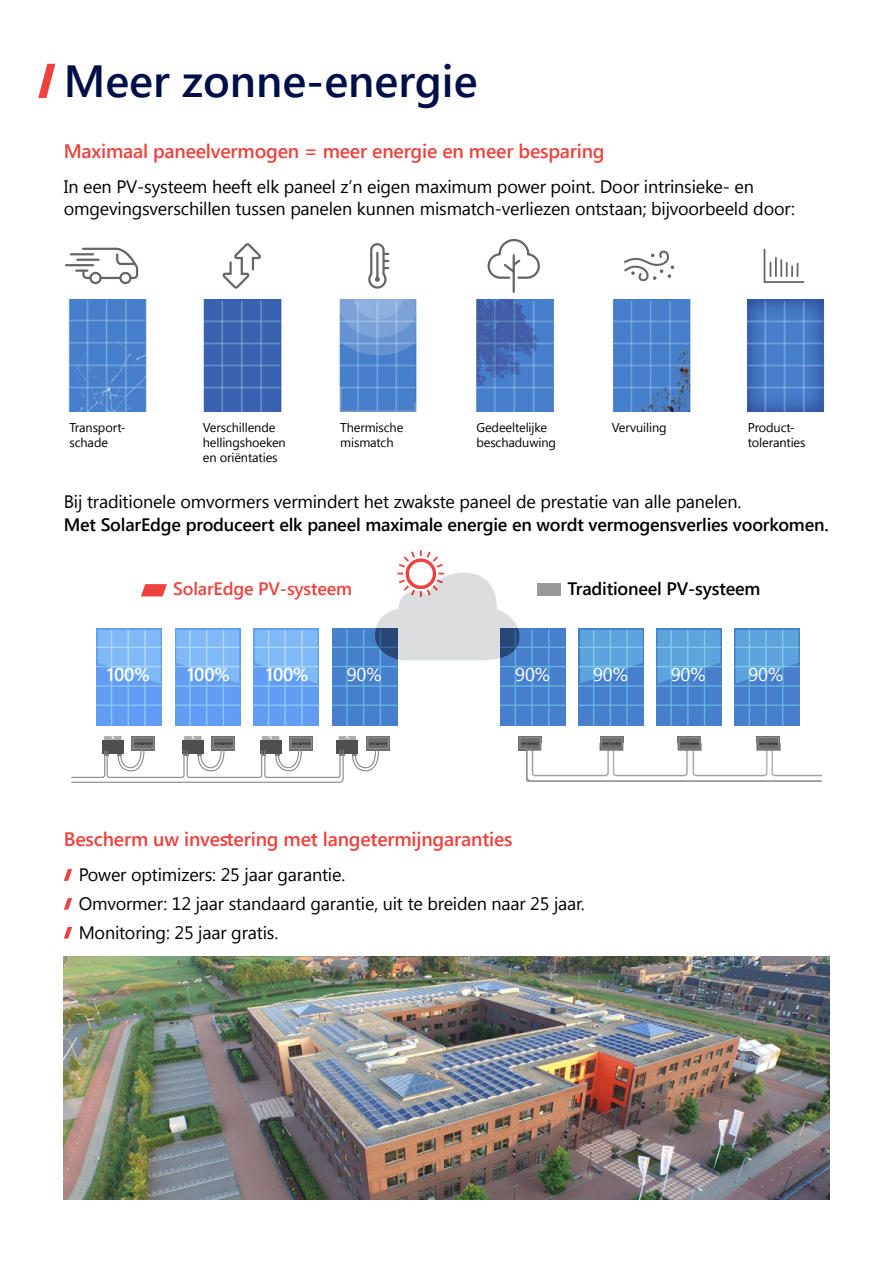
<style>
.page{position:relative;width:893px;height:1263px;background:#fff}
.page>*{position:absolute;margin:0;border:0;box-sizing:border-box;transform-origin:0 0}
.t1{font:600 45px "Segoe UI";color:#000f47}
.t2{font:600 19.5px "Segoe UI";letter-spacing:-.01em;color:#ef413d}
.t3{font:18.45px "Segoe UI";letter-spacing:-.01em;color:#fff}
.t4{font:600 18.45px "Segoe UI";letter-spacing:-.01em;color:#fff}
.t5{font:18px/29px "Segoe UI";letter-spacing:-.01em;color:#000}
.t6{font:600 18px "Segoe UI";letter-spacing:-.01em;color:#000}
.t7{font:600 18px "Segoe UI";letter-spacing:-.01em;color:#ef413d}
.t8{font:12.75px/15.3px "Segoe UI";letter-spacing:-.01em;color:#000}
</style>
<div class="page">
<svg style="left:38px;top:64px;width:17px;height:34px"></svg>
<svg style="left:64px;top:869px;width:8px;height:12px"></svg>
<svg style="left:64px;top:898px;width:8px;height:12px"></svg>
<svg style="left:64px;top:927px;width:8px;height:11px"></svg>
<img style="left:64px;top:957px;width:765px;height:242px">
<svg style="left:65px;top:247px;width:74px;height:38px"></svg>
<svg style="left:368px;top:243px;width:20px;height:46px"></svg>
<svg style="left:623px;top:250px;width:51px;height:32px"></svg>
<svg style="left:487px;top:239px;width:53px;height:54px"></svg>
<svg style="left:763px;top:248px;width:42px;height:35px"></svg>
<img style="left:68px;top:300px;width:78px;height:111px">
<img style="left:203px;top:300px;width:78px;height:111px">
<img style="left:339px;top:300px;width:78px;height:111px">
<img style="left:476px;top:300px;width:78px;height:111px">
<img style="left:612px;top:300px;width:78px;height:111px">
<img style="left:746px;top:300px;width:79px;height:111px">
<svg style="left:222px;top:243px;width:39px;height:46px"></svg>
<div style="left:366px;top:736px;width:24px;height:14px;background:#6e6e6e"></div>
<div style="left:367px;top:737px;width:22px;height:12px;border:1px solid #8f8f8f"></div>
<svg style="left:71px;top:736px;width:316px;height:47px"></svg>
<svg style="left:518px;top:736px;width:24px;height:14px"></svg>
<div style="left:520px;top:737px;width:21px;height:12px;border:1px solid #8f8f8f"></div>
<div style="left:600px;top:736px;width:24px;height:14px;background:#6e6e6e"></div>
<div style="left:601px;top:737px;width:22px;height:12px;border:1px solid #8f8f8f"></div>
<div style="left:677px;top:736px;width:24px;height:14px;background:#6e6e6e"></div>
<div style="left:679px;top:737px;width:21px;height:12px;border:1px solid #8f8f8f"></div>
<div style="left:756px;top:736px;width:24px;height:14px;background:#6e6e6e"></div>
<div style="left:757px;top:737px;width:22px;height:12px;border:1px solid #8f8f8f"></div>
<svg style="left:521px;top:742px;width:301px;height:40px"></svg>
<div style="left:332px;top:628px;width:65px;height:98px;background:#477fcc"></div>
<hr style="left:346px;top:630px;width:2px;height:96px;background:#fff">
<hr style="left:331px;top:647px;width:66px;height:1px;background:#fff">
<hr style="left:331px;top:666px;width:66px;height:1px;background:#fff">
<hr style="left:331px;top:685px;width:66px;height:2px;background:#fff">
<hr style="left:331px;top:704px;width:66px;height:2px;background:#fff">
<hr style="left:363px;top:630px;width:1px;height:96px;background:#fff">
<hr style="left:380px;top:630px;width:1px;height:96px;background:#fff">
<div style="left:500px;top:628px;width:66px;height:98px;background:#477fcc"></div>
<hr style="left:515px;top:630px;width:1px;height:96px;background:#fff">
<hr style="left:499px;top:647px;width:67px;height:1px;background:#fff">
<hr style="left:499px;top:666px;width:67px;height:1px;background:#fff">
<hr style="left:499px;top:685px;width:67px;height:2px;background:#fff">
<hr style="left:499px;top:704px;width:67px;height:2px;background:#fff">
<hr style="left:531px;top:630px;width:2px;height:96px;background:#fff">
<hr style="left:548px;top:630px;width:1px;height:96px;background:#fff">
<div style="left:96px;top:628px;width:66px;height:98px;background:#629df3"></div>
<hr style="left:111px;top:630px;width:1px;height:96px;background:#fff">
<hr style="left:96px;top:647px;width:66px;height:1px;background:#fff">
<hr style="left:96px;top:666px;width:66px;height:1px;background:#fff">
<hr style="left:96px;top:685px;width:66px;height:2px;background:#fff">
<hr style="left:96px;top:704px;width:66px;height:2px;background:#fff">
<hr style="left:128px;top:630px;width:1px;height:96px;background:#fff">
<hr style="left:144px;top:630px;width:2px;height:96px;background:#fff">
<svg style="left:98px;top:630px;width:63px;height:53px"></svg>
<div style="left:175px;top:628px;width:65px;height:98px;background:#629df3"></div>
<hr style="left:189px;top:630px;width:2px;height:96px;background:#fff">
<hr style="left:174px;top:647px;width:66px;height:1px;background:#fff">
<hr style="left:174px;top:666px;width:66px;height:1px;background:#fff">
<hr style="left:174px;top:685px;width:66px;height:2px;background:#fff">
<hr style="left:174px;top:704px;width:66px;height:2px;background:#fff">
<hr style="left:206px;top:630px;width:1px;height:96px;background:#fff">
<hr style="left:223px;top:630px;width:1px;height:96px;background:#fff">
<svg style="left:176px;top:630px;width:63px;height:53px"></svg>
<div style="left:253px;top:628px;width:66px;height:98px;background:#629df3"></div>
<hr style="left:268px;top:630px;width:1px;height:96px;background:#fff">
<hr style="left:253px;top:647px;width:66px;height:1px;background:#fff">
<hr style="left:253px;top:666px;width:66px;height:1px;background:#fff">
<hr style="left:253px;top:685px;width:66px;height:2px;background:#fff">
<hr style="left:253px;top:704px;width:66px;height:2px;background:#fff">
<hr style="left:284px;top:630px;width:2px;height:96px;background:#fff">
<hr style="left:301px;top:630px;width:2px;height:96px;background:#fff">
<svg style="left:255px;top:630px;width:63px;height:53px"></svg>
<svg style="left:375px;top:550px;width:147px;height:110px"></svg>
<div style="left:578px;top:628px;width:66px;height:98px;background:#477fcc"></div>
<hr style="left:593px;top:630px;width:1px;height:96px;background:#fff">
<hr style="left:578px;top:647px;width:66px;height:1px;background:#fff">
<hr style="left:578px;top:666px;width:66px;height:1px;background:#fff">
<hr style="left:578px;top:685px;width:66px;height:2px;background:#fff">
<hr style="left:578px;top:704px;width:66px;height:2px;background:#fff">
<hr style="left:610px;top:630px;width:1px;height:96px;background:#fff">
<hr style="left:626px;top:630px;width:2px;height:96px;background:#fff">
<svg style="left:580px;top:630px;width:63px;height:53px"></svg>
<div style="left:656px;top:628px;width:65px;height:98px;background:#477fcc"></div>
<hr style="left:670px;top:630px;width:2px;height:96px;background:#fff">
<hr style="left:655px;top:647px;width:66px;height:1px;background:#fff">
<hr style="left:655px;top:666px;width:66px;height:1px;background:#fff">
<hr style="left:655px;top:685px;width:66px;height:2px;background:#fff">
<hr style="left:655px;top:704px;width:66px;height:2px;background:#fff">
<hr style="left:687px;top:630px;width:1px;height:96px;background:#fff">
<hr style="left:704px;top:630px;width:1px;height:96px;background:#fff">
<svg style="left:657px;top:630px;width:63px;height:53px"></svg>
<div style="left:734px;top:628px;width:66px;height:98px;background:#477fcc"></div>
<hr style="left:749px;top:630px;width:1px;height:96px;background:#fff">
<hr style="left:733px;top:647px;width:67px;height:1px;background:#fff">
<hr style="left:733px;top:666px;width:67px;height:1px;background:#fff">
<hr style="left:733px;top:685px;width:67px;height:2px;background:#fff">
<hr style="left:733px;top:704px;width:67px;height:2px;background:#fff">
<hr style="left:765px;top:630px;width:2px;height:96px;background:#fff">
<hr style="left:782px;top:630px;width:1px;height:96px;background:#fff">
<svg style="left:736px;top:630px;width:62px;height:53px"></svg>
<svg style="left:141px;top:584px;width:26px;height:12px"></svg>
<div style="left:538px;top:583px;width:23px;height:13px;background:#999"></div>
<h1 class="t1" style="left:64px;top:38px;width:415px">Meer zonne-energie</h1>
<p class="t2" style="left:64px;top:132px;width:542px">Maximaal paneelvermogen = meer energie en meer besparing</p>
<p class="t5" style="left:64px;top:175px;width:733px;line-height:22.5px">In een PV-systeem heeft elk paneel z’n eigen maximum power point. Door intrinsieke- en omgevingsverschillen tussen panelen kunnen mismatch-verliezen ontstaan; bijvoorbeeld door:</p>
<p class="t8" style="left:70px;top:419px;width:58px">Transport&shy;schade</p>
<p class="t8" style="left:203px;top:419px;width:84px">Verschillende hellingshoeken en oriëntaties</p>
<p class="t8" style="left:340px;top:419px;width:65px">Thermische mismatch</p>
<p class="t8" style="left:476px;top:419px;width:81px">Gedeeltelijke beschaduwing</p>
<p class="t8" style="left:612px;top:419px;width:56px">Vervuiling</p>
<p class="t8" style="left:748px;top:419px;width:59px">Product&shy;toleranties</p>
<p class="t5" style="left:64px;top:486px;width:679px">Bij traditionele omvormers vermindert het zwakste paneel de prestatie van alle panelen.</p>
<p class="t6" style="left:64px;top:507px;width:766px">Met SolarEdge produceert elk paneel maximale energie en wordt vermogensverlies voorkomen.</p>
<p class="t7" style="left:173px;top:572px;width:180px">SolarEdge PV-systeem</p>
<p class="t6" style="left:568px;top:572px;width:194px">Traditioneel PV-systeem</p>
<p class="t4" style="left:107px;top:657px;width:44px">100%</p>
<p class="t4" style="left:187px;top:657px;width:44px">100%</p>
<p class="t4" style="left:266px;top:657px;width:44px">100%</p>
<p class="t3" style="left:347px;top:662px;width:36px">90%</p>
<p class="t3" style="left:515px;top:662px;width:36px">90%</p>
<p class="t3" style="left:593px;top:662px;width:36px">90%</p>
<p class="t3" style="left:671px;top:662px;width:36px">90%</p>
<p class="t3" style="left:748px;top:662px;width:36px">90%</p>
<p class="t2" style="left:64px;top:820px;width:450px">Bescherm uw investering met langetermijngaranties</p>
<p class="t5" style="left:79px;top:859px;width:508px">Power optimizers: 25 jaar garantie.<br>Omvormer: 12 jaar standaard garantie, uit te breiden naar 25 jaar.<br>Monitoring: 25 jaar gratis.</p>
</div>
